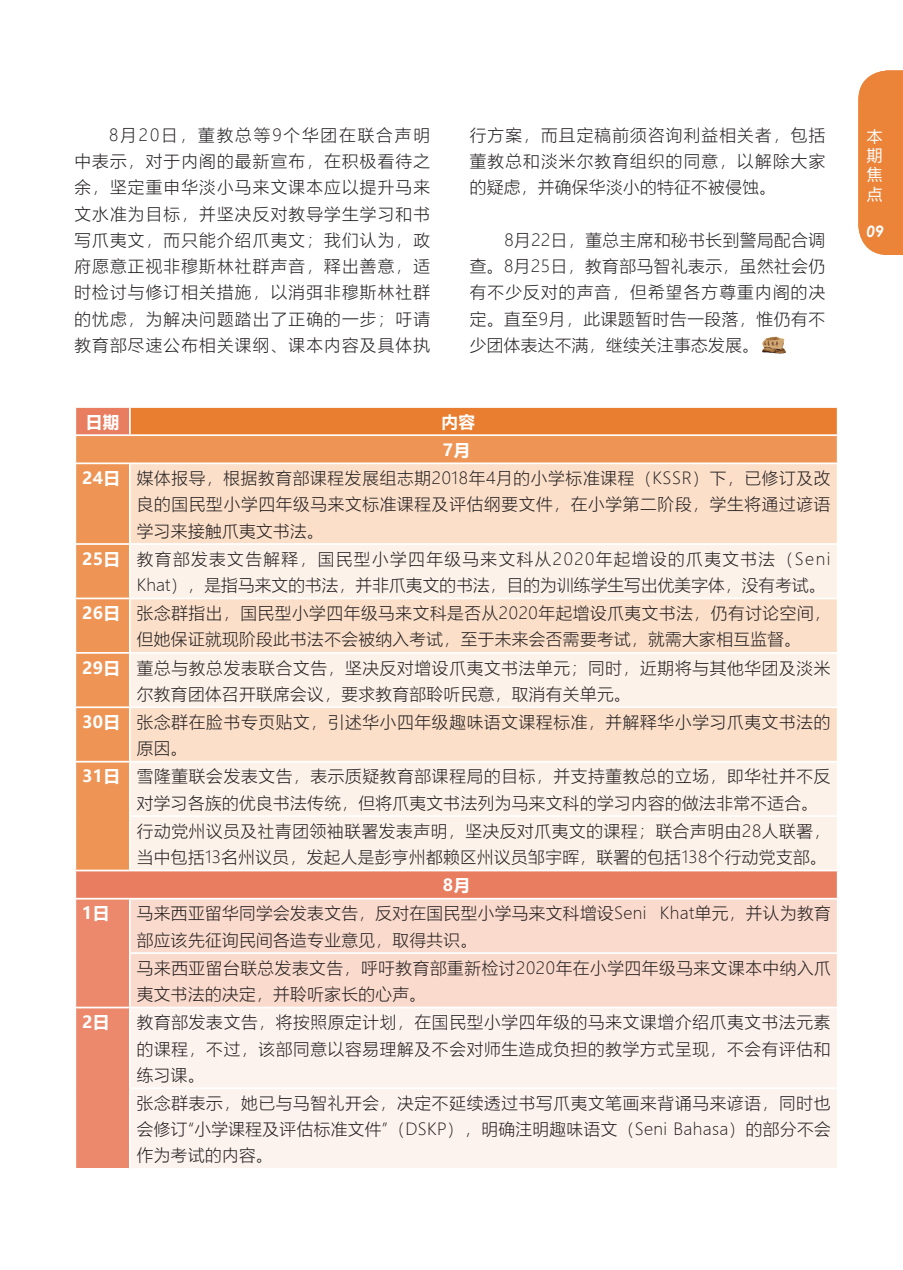
<style>
.page{position:relative;width:903px;height:1270px;background:#fff}
.page>*{position:absolute;margin:0;border:0;box-sizing:border-box;transform-origin:0 0}
._01_内文{font:16.62px/26.2px "Microsoft Ya Hei UI Light";letter-spacing:.035em;color:#231f20}
._01_内文-2{font:16.62px/26.2px "Microsoft Ya Hei UI Light";letter-spacing:.09em;color:#231f20}
._01_内文-3{font:700 16.62px "Microsoft Ya Hei UI";letter-spacing:.025em;color:#fff}
.图表标题{font:700 16.62px "Microsoft Ya Hei UI";color:#fff}
.master_page_side_bar{font:15.75px "Microsoft Ya Hei UI";color:#fff}
.t1{font:italic 700 15.75px "Century Gothic";color:#fff}
</style>
<div class="page">
<svg style="left:76px;top:408px;width:761px;height:490px;background:#e97f63"></svg>
<div style="left:130px;top:407px;width:708px;height:28px;background:#e97d30"></div>
<div style="left:76px;top:436px;width:761px;height:434px;background:#ee9454"></div>
<div style="left:131px;top:464px;width:706px;height:79px;background:#fbdfc9"></div>
<svg style="left:131px;top:545px;width:706px;height:325px;background:#fcebde"></svg>
<div style="left:76px;top:900px;width:53px;height:268px;background:#ec896c"></div>
<div style="left:131px;top:900px;width:706px;height:107px;background:#fadacc"></div>
<div style="left:131px;top:1009px;width:706px;height:159px;background:#fcf3ee"></div>
<hr style="left:130px;top:406px;width:708px;height:2px;background:#fff">
<hr style="left:74px;top:434px;width:56px;height:2px;background:#fff">
<hr style="left:130px;top:434px;width:708px;height:2px;background:#fff">
<svg style="left:837px;top:408px;width:1px;height:27px"></svg>
<hr style="left:74px;top:462px;width:56px;height:2px;background:#fff">
<hr style="left:130px;top:462px;width:708px;height:2px;background:#fff">
<hr style="left:74px;top:543px;width:56px;height:2px;background:#fff">
<hr style="left:130px;top:543px;width:708px;height:2px;background:#fff">
<hr style="left:74px;top:598px;width:56px;height:1px;background:#fff">
<hr style="left:130px;top:598px;width:708px;height:1px;background:#fff">
<hr style="left:74px;top:652px;width:56px;height:2px;background:#fff">
<hr style="left:130px;top:652px;width:708px;height:2px;background:#fff">
<hr style="left:74px;top:706px;width:56px;height:2px;background:#fff">
<hr style="left:130px;top:706px;width:708px;height:2px;background:#fff">
<hr style="left:129px;top:408px;width:2px;height:26px;background:#fff">
<hr style="left:129px;top:464px;width:2px;height:79px;background:#fff">
<hr style="left:129px;top:545px;width:2px;height:53px;background:#fff">
<hr style="left:129px;top:599px;width:2px;height:53px;background:#fff">
<hr style="left:129px;top:654px;width:2px;height:52px;background:#fff">
<hr style="left:129px;top:708px;width:2px;height:53px;background:#fff">
<hr style="left:74px;top:761px;width:56px;height:2px;background:#fff">
<hr style="left:130px;top:761px;width:708px;height:2px;background:#fff">
<hr style="left:129px;top:763px;width:2px;height:53px;background:#fff">
<hr style="left:131px;top:815px;width:707px;height:2px;background:#fff">
<hr style="left:129px;top:816px;width:2px;height:54px;background:#fff">
<hr style="left:74px;top:870px;width:56px;height:1px;background:#fff">
<hr style="left:130px;top:870px;width:708px;height:1px;background:#fff">
<hr style="left:131px;top:952px;width:707px;height:2px;background:#fff">
<hr style="left:74px;top:1007px;width:56px;height:1px;background:#fff">
<hr style="left:131px;top:1087px;width:707px;height:2px;background:#fff">
<div style="left:858px;top:70px;width:45px;height:185px;background:#eb8338"></div>
<img style="left:762px;top:336px;width:24px;height:18px">
<p class="_01_内文" style="left:74px;top:121px;width:357px;text-align:justify;text-indent:35px">8月20日，董教总等9个华团在联合声明中表示，对于内阁的最新宣布，在积极看待之余，坚定重申华淡小马来文课本应以提升马来文水准为目标，并坚决反对教导学生学习和书写爪夷文，而只能介绍爪夷文；我们认为，政府愿意正视非穆斯林社群声音，释出善意，适时检讨与修订相关措施，以消弭非穆斯林社群的忧虑，为解决问题踏出了正确的一步；吁请教育部尽速公布相关课纲、课本内容及具体执</p>
<p class="_01_内文" style="left:470px;top:121px;width:357px;text-align:justify">行方案，而且定稿前须咨询利益相关者，包括董教总和淡米尔教育组织的同意，以解除大家的疑虑，并确保华淡小的特征不被侵蚀。</p>
<p class="_01_内文" style="left:470px;top:226px;width:357px;text-align:justify;text-indent:35px">8月22日，董总主席和秘书长到警局配合调查。8月25日，教育部马智礼表示，虽然社会仍有不少反对的声音，但希望各方尊重内阁的决定。直至9月，此课题暂时告一段落，惟仍有不少团体表达不满，继续关注事态发展。</p>
<p class="图表标题" style="left:86px;top:410px;width:35px">日期</p>
<p class="图表标题" style="left:441px;top:410px;width:35px">内容</p>
<p class="_01_内文-3" style="left:443px;top:438px;width:29px">7月</p>
<p class="_01_内文-3" style="left:82px;top:466px;width:39px">24日</p>
<p class="_01_内文" style="left:137px;top:465px;width:695px;text-align:justify">媒体报导，根据教育部课程发展组志期2018年4月的小学标准课程（KSSR）下，已修订及改良的国民型小学四年级马来文标准课程及评估纲要文件，在小学第二阶段，学生将通过谚语学习来接触爪夷文书法。</p>
<p class="_01_内文-3" style="left:82px;top:547px;width:39px">25日</p>
<p class="_01_内文-2" style="left:137px;top:545px;width:695px">教育部发表文告解释，国民型小学四年级马来文科从2020年起增设的爪夷文书法（Seni<br>Khat），是指马来文的书法，并非爪夷文的书法，目的为训练学生写出优美字体，没有考试。</p>
<p class="_01_内文-3" style="left:82px;top:602px;width:39px">26日</p>
<p class="_01_内文" style="left:137px;top:600px;width:695px">张念群指出，国民型小学四年级马来文科是否从2020年起增设爪夷文书法，仍有讨论空间，但她保证就现阶段此书法不会被纳入考试，至于未来会否需要考试，就需大家相互监督。</p>
<p class="_01_内文-3" style="left:82px;top:656px;width:39px">29日</p>
<p class="_01_内文" style="left:137px;top:654px;width:695px">董总与教总发表联合文告，坚决反对增设爪夷文书法单元；同时，近期将与其他华团及淡米尔教育团体召开联席会议，要求教育部聆听民意，取消有关单元。</p>
<p class="_01_内文-3" style="left:82px;top:710px;width:39px">30日</p>
<p class="_01_内文" style="left:137px;top:708px;width:695px">张念群在脸书专页贴文，引述华小四年级趣味语文课程标准，并解释华小学习爪夷文书法的原因。</p>
<p class="_01_内文-3" style="left:82px;top:765px;width:39px">31日</p>
<p class="_01_内文" style="left:137px;top:763px;width:695px">雪隆董联会发表文告，表示质疑教育部课程局的目标，并支持董教总的立场，即华社并不反对学习各族的优良书法传统，但将爪夷文书法列为马来文科的学习内容的做法非常不适合。</p>
<p class="_01_内文" style="left:137px;top:817px;width:695px">行动党州议员及社青团领袖联署发表声明，坚决反对爪夷文的课程；联合声明由28人联署，当中包括13名州议员，发起人是彭亨州都赖区州议员邹宇晖，联署的包括138个行动党支部。</p>
<p class="_01_内文-3" style="left:443px;top:874px;width:29px">8月</p>
<p class="_01_内文-3" style="left:82px;top:902px;width:29px">1日</p>
<p class="_01_内文" style="left:137px;top:900px;width:695px">马来西亚留华同学会发表文告，反对在国民型小学马来文科增设Seni Khat单元，并认为教育部应该先征询民间各造专业意见，取得共识。</p>
<p class="_01_内文" style="left:137px;top:954px;width:695px">马来西亚留台联总发表文告，呼吁教育部重新检讨2020年在小学四年级马来文课本中纳入爪夷文书法的决定，并聆听家长的心声。</p>
<p class="_01_内文-3" style="left:82px;top:1011px;width:29px">2日</p>
<p class="_01_内文" style="left:137px;top:1009px;width:695px;text-align:justify">教育部发表文告，将按照原定计划，在国民型小学四年级的马来文课增介绍爪夷文书法元素的课程，不过，该部同意以容易理解及不会对师生造成负担的教学方式呈现，不会有评估和练习课。</p>
<p class="_01_内文" style="left:137px;top:1089px;width:695px;text-align:justify">张念群表示，她已与马智礼开会，决定不延续透过书写爪夷文笔画来背诵马来谚语，同时也会修订“小学课程及评估标准文件”（DSKP），明确注明趣味语文（Seni Bahasa）的部分不会作为考试的内容。</p>
<p class="master_page_side_bar" style="left:867px;top:125px;width:17px">本</p>
<p class="master_page_side_bar" style="left:867px;top:145px;width:17px">期</p>
<p class="master_page_side_bar" style="left:867px;top:164px;width:17px">焦</p>
<p class="master_page_side_bar" style="left:867px;top:183px;width:17px">点</p>
<p class="t1" style="left:866px;top:219px;width:19px">09</p>
</div>
